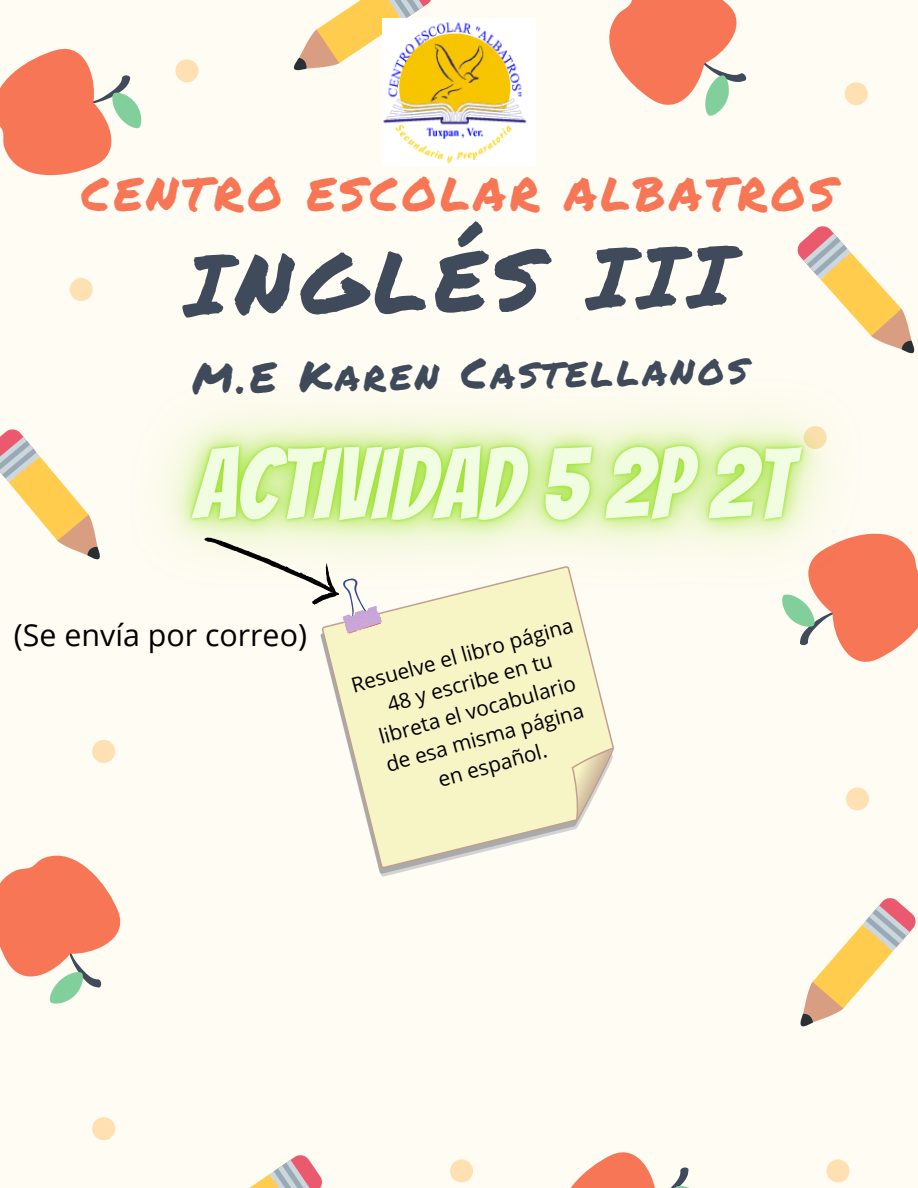
<style>
.page{position:relative;width:918px;height:1188px;background:#fffcf3}
.page>*{position:absolute;margin:0;border:0;box-sizing:border-box;transform-origin:0 0}
.t1{font:84.6px "Permanent Marker";color:#3f4a5a}
.t2{font:46.35px "Permanent Marker";letter-spacing:.08em;color:#f67656}
.t3{font:42.3px "Permanent Marker";color:#3f4a5a}
.t4{font:30.45px "Open Sans";color:#000}
.t5{font:20.85px/28.3px "Open Sans";color:#000;text-align:center}
</style>
<div class="page">
<svg style="left:609px;top:0;width:138px;height:116px"></svg>
<svg style="left:797px;top:226px;width:102px;height:80px"></svg>
<svg style="left:0;top:48px;width:142px;height:128px"></svg>
<svg style="left:0;top:855px;width:121px;height:149px"></svg>
<svg style="left:570px;top:1152px;width:120px;height:36px"></svg>
<svg style="left:294px;top:0;width:137px;height:77px"></svg>
<svg style="left:0;top:429px;width:66px;height:117px"></svg>
<svg style="left:249px;top:1155px;width:73px;height:33px"></svg>
<svg style="left:800px;top:898px;width:116px;height:129px"></svg>
<svg style="left:70px;top:278px;width:23px;height:23px"></svg>
<svg style="left:176px;top:59px;width:22px;height:23px"></svg>
<svg style="left:845px;top:82px;width:23px;height:23px"></svg>
<svg style="left:846px;top:787px;width:23px;height:23px"></svg>
<svg style="left:827px;top:1159px;width:23px;height:23px"></svg>
<svg style="left:450px;top:1159px;width:23px;height:23px"></svg>
<svg style="left:92px;top:1117px;width:23px;height:23px"></svg>
<svg style="left:92px;top:740px;width:23px;height:23px"></svg>
<img style="left:383px;top:18px;width:153px;height:147px">
<img style="left:66px;top:306px;width:852px;height:356px">
<svg style="left:321px;top:565px;width:293px;height:305px"></svg>
<svg style="left:570px;top:746px;width:44px;height:75px"></svg>
<svg style="left:202px;top:519px;width:181px;height:115px"></svg>
<p class="t2" style="left:82px;top:160px;width:756px">CENTRO ESCOLAR ALBATROS</p>
<p class="t1" style="left:184px;top:223px;width:549px;rotate:-1deg">INGLÉS III</p>
<p class="t3" style="left:192px;top:347px;width:557px;rotate:-1deg">M.E Karen Castellanos</p>
<p class="t4" style="left:14px;top:614px;width:295px">(Se envía por correo)</p>
<p class="t5" style="left:348px;top:670px;width:230px;rotate:-15deg">Resuelve el libro página<br>48 y escribe en tu libreta el vocabulario de esa misma página en español.</p>
</div>
